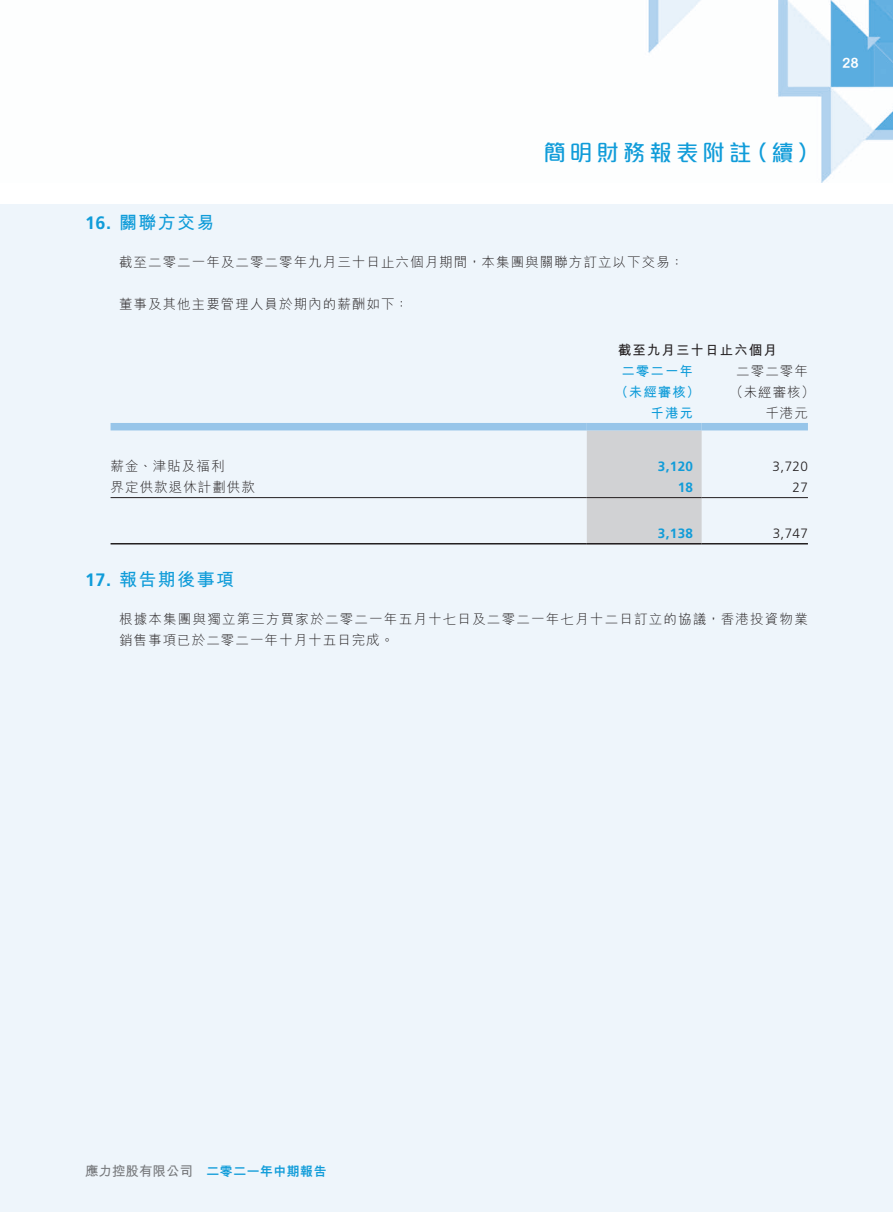
<style>
.page{position:relative;width:893px;height:1212px;background:#fff}
.page>*{position:absolute;margin:0;border:0;box-sizing:border-box;transform-origin:0 0}
.t1{font:500 22.5px "M Elle HK";letter-spacing:.18em;color:#109cd9}
.t2{font:700 18px "M Hei HK";letter-spacing:.08em;color:#109cd9}
.t3{font:300 13.5px/21px "M Hei HK";letter-spacing:.08em;color:#231f20}
.t4{font:700 13.5px "M Hei HK";letter-spacing:.08em;color:#109cd9}
.t5{font:300 13.5px "Frutiger LT Std";letter-spacing:.03em;color:#231f20}
.t6{font:700 13.5px "Frutiger LT Std";letter-spacing:.03em;color:#109cd9}
.t7{font:700 13.5px "M Hei HK";letter-spacing:.08em;color:#231f20}
.t8{font:700 13.5px "M Hei HK";color:#76787b}
.t9{font:800 13.5px "M Hei HK";color:#fff}
.t10{font:800 12.75px "M Hei HK";letter-spacing:.05em;color:#109cd9}
.s1{font-family:"Frutiger LT Std"}
</style>
<div class="page">
<div style="left:0;top:204px;width:893px;height:1008px;background:#eef5fb"></div>
<img style="left:648px;top:0;width:245px;height:183px">
<div style="left:587px;top:430px;width:115px;height:113px;background:#d1d2d4"></div>
<div style="left:111px;top:423px;width:476px;height:7px;background:#97c5e9"></div>
<div style="left:587px;top:423px;width:115px;height:7px;background:#97c5e9"></div>
<div style="left:702px;top:423px;width:106px;height:7px;background:#97c5e9"></div>
<hr style="left:111px;top:497px;width:476px;height:1px;background:#231f20">
<hr style="left:587px;top:497px;width:115px;height:1px;background:#231f20">
<hr style="left:702px;top:497px;width:106px;height:1px;background:#231f20">
<hr style="left:111px;top:543px;width:476px;height:1px;background:#231f20">
<hr style="left:587px;top:543px;width:115px;height:1px;background:#231f20">
<hr style="left:702px;top:543px;width:106px;height:1px;background:#231f20">
<h1 class="t1" style="left:543px;top:136px;width:210px">簡明財務報表附註</h1>
<h1 class="t1" style="left:746px;top:136px;width:75px">（續(</h1>
<h2 class="t2" style="left:85px;top:209px;width:131px"><span class="s1">16.</span> 關聯方交易</h2>
<p class="t3" style="left:119px;top:251px;width:566px">截至二零二一年及二零二零年九月三十日止六個月期間，本集團與關聯方訂立以下交易：</p>
<p class="t3" style="left:119px;top:293px;width:291px">董事及其他主要管理人員於期內的薪酬如下：</p>
<p class="t7" style="left:618px;top:340px;width:161px">截至九月三十日止六個月</p>
<p class="t3" style="left:736px;top:360px;width:73px">二零二零年</p>
<p class="t4" style="left:621px;top:361px;width:73px">二零二一年</p>
<p class="t3" style="left:111px;top:455px;width:116px">薪金、津貼及福利</p>
<p class="t3" style="left:111px;top:476px;width:146px">界定供款退休計劃供款</p>
<p class="t4" style="left:615px;top:382px;width:86px">（未經審核）</p>
<p class="t3" style="left:730px;top:381px;width:86px">（未經審核(</p>
<p class="t4" style="left:650px;top:403px;width:44px">千港元</p>
<p class="t3" style="left:765px;top:402px;width:44px">千港元</p>
<p class="t6" style="left:658px;top:458px;width:37px">3,120</p>
<p class="t5" style="left:773px;top:458px;width:37px">3,720</p>
<p class="t6" style="left:678px;top:479px;width:17px">18</p>
<p class="t5" style="left:792px;top:479px;width:17px">27</p>
<p class="t6" style="left:658px;top:526px;width:37px">3,138</p>
<p class="t5" style="left:773px;top:526px;width:37px">3,747</p>
<h2 class="t2" style="left:85px;top:566px;width:151px"><span class="s1">17.</span> 報告期後事項</h2>
<p class="t3" style="left:119px;top:608px;width:690px">根據本集團與獨立第三方買家於二零二一年五月十七日及二零二一年七月十二日訂立的協議，香港投資物業銷售事項已於二零二一年十月十五日完成。</p>
<p class="t9" style="left:842px;top:56px;width:18px">28</p>
<p class="t8" style="left:85px;top:1162px;width:109px">應力控股有限公司</p>
<p class="t10" style="left:207px;top:1164px;width:121px">二零二一年中期報告</p>
</div>
